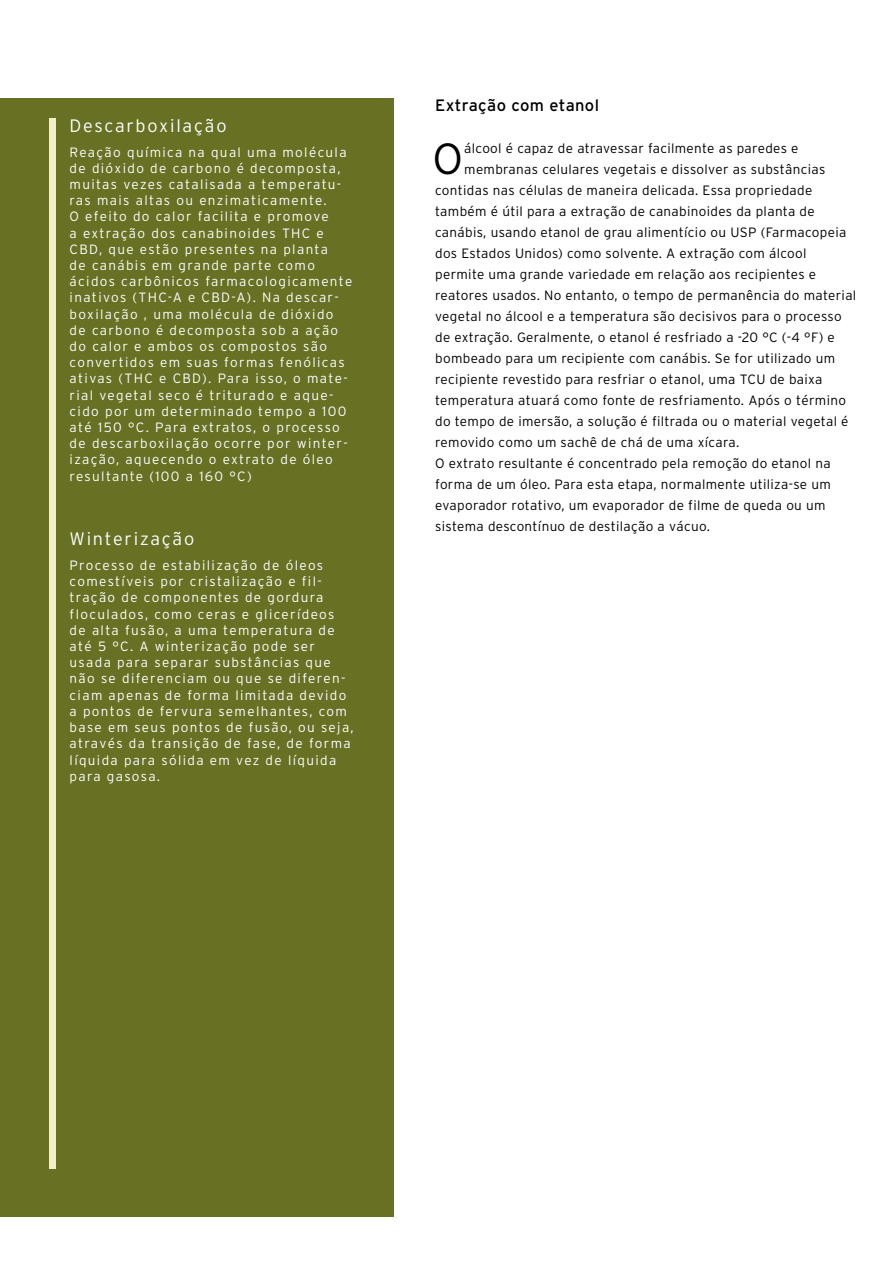
<style>
.page{position:relative;width:893px;height:1263px;background:#fff}
.page>*{position:absolute;margin:0;border:0;box-sizing:border-box;transform-origin:0 0}
.t1{font:300 43.5px "Interstate";color:#000}
.t2{font:300 18px "Interstate";letter-spacing:.1em;color:#fff}
.t3{font:16.5px "Interstate";letter-spacing:.025em;color:#000}
.t4{font:300 13.5px/16.2px "Interstate";letter-spacing:.1em;color:#fff}
.t5{font:300 13.5px "Interstate";letter-spacing:.025em;color:#000}
</style>
<div class="page">
<div style="left:0;top:98px;width:393px;height:1118px;background:#687024"></div>
<div style="left:50px;top:118px;width:6px;height:1051px;background:#f5eecd"></div>
<h2 class="t2" style="left:70px;top:115px;width:158px">Descarboxilação</h2>
<p class="t4" style="left:70px;top:144px;width:284px">Reação química na qual uma molécula de dióxido de carbono é decomposta, muitas vezes catalisada a temperatu&shy;ras mais altas ou enzimaticamente.<br>O efeito do calor facilita e promove<br>a extração dos canabinoides THC e CBD, que estão presentes na planta<br>de canábis em grande parte como ácidos carbônicos farmacologicamente inativos (THC-A e CBD-A). Na descar&shy;boxilação , uma molécula de dióxido de carbono é decomposta sob a ação do calor e ambos os compostos são convertidos em suas formas fenólicas ativas (THC e CBD). Para isso, o mate&shy;rial vegetal seco é triturado e aque&shy;cido por um determinado tempo a 100 até 150 °C. Para extratos, o processo de descarboxilação ocorre por winter&shy;ização, aquecendo o extrato de óleo resultante (100 a 160 °C)</p>
<h2 class="t2" style="left:70px;top:529px;width:126px">Winterização</h2>
<p class="t4" style="left:70px;top:557px;width:286px">Processo de estabilização de óleos comestíveis por cristalização e fil&shy;tração de componentes de gordura floculados, como ceras e glicerídeos de alta fusão, a uma temperatura de até 5 °C. A winterização pode ser usada para separar substâncias que não se diferenciam ou que se diferen&shy;ciam apenas de forma limitada devido a pontos de fervura semelhantes, com base em seus pontos de fusão, ou seja, através da transição de fase, de forma líquida para sólida em vez de líquida para gasosa.</p>
<p class="t3" style="left:435px;top:96px;width:165px">Extração com etanol</p>
<h1 class="t1" style="left:432px;top:134px;width:32px">O</h1>
<p class="t5" style="left:464px;top:141px;width:336px">álcool é capaz de atravessar facilmente as paredes e</p>
<p class="t5" style="left:464px;top:162px;width:363px">membranas celulares vegetais e dissolver as substâncias</p>
<p class="t5" style="left:435px;top:183px;width:379px">contidas nas células de maneira delicada. Essa propriedade</p>
<p class="t5" style="left:435px;top:204px;width:381px">também é útil para a extração de canabinoides da planta de</p>
<p class="t5" style="left:435px;top:225px;width:413px">canábis, usando etanol de grau alimentício ou USP (Farmacopeia</p>
<p class="t5" style="left:435px;top:246px;width:373px">dos Estados Unidos) como solvente. A extração com álcool</p>
<p class="t5" style="left:435px;top:267px;width:383px">permite uma grande variedade em relação aos recipientes e</p>
<p class="t5" style="left:435px;top:288px;width:423px">reatores usados. No entanto, o tempo de permanência do material</p>
<p class="t5" style="left:435px;top:309px;width:408px">vegetal no álcool e a temperatura são decisivos para o processo</p>
<p class="t5" style="left:435px;top:330px;width:401px">de extração. Geralmente, o etanol é resfriado a -20 °C (-4 °F) e</p>
<p class="t5" style="left:435px;top:351px;width:402px">bombeado para um recipiente com canábis. Se for utilizado um</p>
<p class="t5" style="left:435px;top:372px;width:389px">recipiente revestido para resfriar o etanol, uma TCU de baixa</p>
<p class="t5" style="left:435px;top:393px;width:412px">temperatura atuará como fonte de resfriamento. Após o término</p>
<p class="t5" style="left:435px;top:414px;width:415px">do tempo de imersão, a solução é filtrada ou o material vegetal é</p>
<p class="t5" style="left:435px;top:435px;width:306px">removido como um sachê de chá de uma xícara.</p>
<p class="t5" style="left:435px;top:456px;width:397px">O extrato resultante é concentrado pela remoção do etanol na</p>
<p class="t5" style="left:435px;top:477px;width:397px">forma de um óleo. Para esta etapa, normalmente utiliza-se um</p>
<p class="t5" style="left:435px;top:498px;width:392px">evaporador rotativo, um evaporador de filme de queda ou um</p>
<p class="t5" style="left:435px;top:519px;width:276px">sistema descontínuo de destilação a vácuo.</p>
</div>
